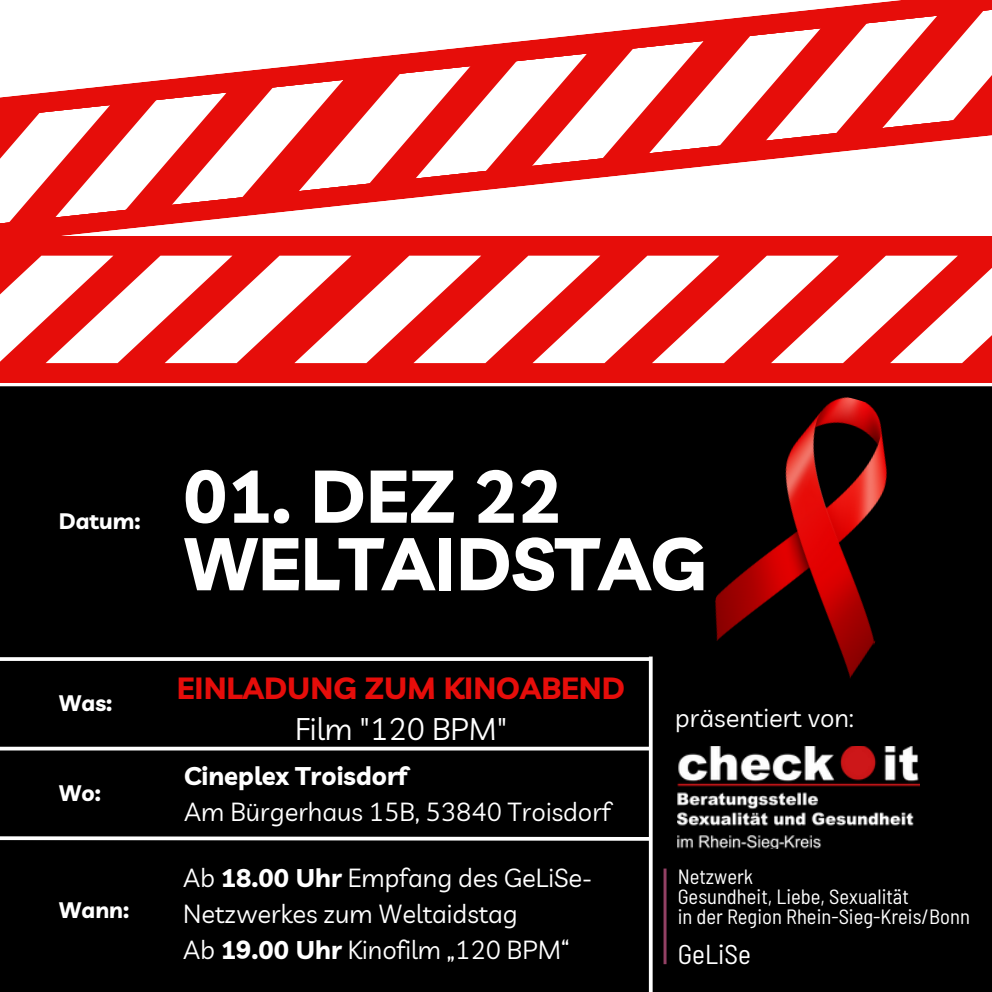
<style>
.page{position:relative;width:992px;height:992px;background:#000}
.page>*{position:absolute;margin:0;border:0;box-sizing:border-box;transform-origin:0 0}
.t1{font:700 73.5px/67.5px "Livvic";color:#fff}
.t2{font:700 30.5px "Livvic";color:#e60d0a}
.t3{font:30.5px "Livvic";color:#fff}
.t4{font:semi-condensed 27.25px "Barlow";color:#fff}
.t5{font:25.5px/35.8px "Livvic";color:#fff}
.t6{font:700 25.5px "Livvic";color:#fff}
.t7{font:700 22.25px "Livvic";color:#fff}
.t8{font:semi-condensed 20.5px/20px "Barlow";color:#fff}
.s1{font-weight:700}
</style>
<div class="page">
<div style="left:0;top:0;width:992px;height:236px;background:#fff"></div>
<svg style="left:0;top:80px;width:355px;height:150px;background:#f28887"></svg>
<svg style="left:287px;top:41px;width:428px;height:150px;background:#f28685"></svg>
<svg style="left:638px;top:3px;width:354px;height:150px;background:#f28887"></svg>
<svg style="left:0;top:657px;width:649px;height:4px;background:#efefef"></svg>
<svg style="left:0;top:382px;width:992px;height:4px;background:#f8c2c1"></svg>
<hr style="left:0;top:747px;width:649px;height:3px;background:#fff">
<div style="left:0;top:836px;width:651px;height:5px;background:#fff"></div>
<svg style="left:649px;top:656px;width:4px;height:336px"></svg>
<div style="left:0;top:236px;width:992px;height:146px;background:#e60d0a"></div>
<svg style="left:0;top:256px;width:294px;height:107px"></svg>
<svg style="left:294px;top:256px;width:351px;height:107px;fill:#fff"></svg>
<svg style="left:645px;top:256px;width:347px;height:107px"></svg>
<img style="left:705px;top:382px;width:232px;height:297px">
<svg style="left:663px;top:868px;width:3px;height:96px"></svg>
<img style="left:678px;top:747px;width:242px;height:101px">
<p class="t7" style="left:59px;top:507px;width:83px">Datum:</p>
<p class="t7" style="left:59px;top:689px;width:55px">Was:</p>
<p class="t7" style="left:59px;top:778px;width:44px">Wo:</p>
<p class="t7" style="left:59px;top:895px;width:72px">Wann:</p>
<h1 class="t1" style="left:183px;top:461px;width:525px">01. DEZ 22<br>WELTAIDSTAG</h1>
<p class="t2" style="left:177px;top:668px;width:449px">EINLADUNG ZUM KINOABEND</p>
<p class="t3" style="left:295px;top:709px;width:214px">Film "120 BPM"</p>
<p class="t6" style="left:184px;top:759px;width:225px">Cineplex Troisdorf</p>
<p class="t5" style="left:184px;top:793px;width:428px">Am Bürgerhaus 15B, 53840 Troisdorf</p>
<p class="t5" style="left:183px;top:860px;width:410px">Ab <span class="s1">18.00 Uhr</span> Empfang des GeLiSe-<br>Netzwerkes zum Weltaidstag<br>Ab <span class="s1">19.00 Uhr</span> Kinofilm „120 BPM“</p>
<p class="t5" style="left:675px;top:699px;width:180px">präsentiert von:</p>
<p class="t8" style="left:678px;top:866px;width:294px">Netzwerk<br>Gesundheit, Liebe, Sexualität<br>in der Region Rhein-Sieg-Kreis/Bonn</p>
<p class="t4" style="left:678px;top:936px;width:75px">GeLiSe</p>
</div>
